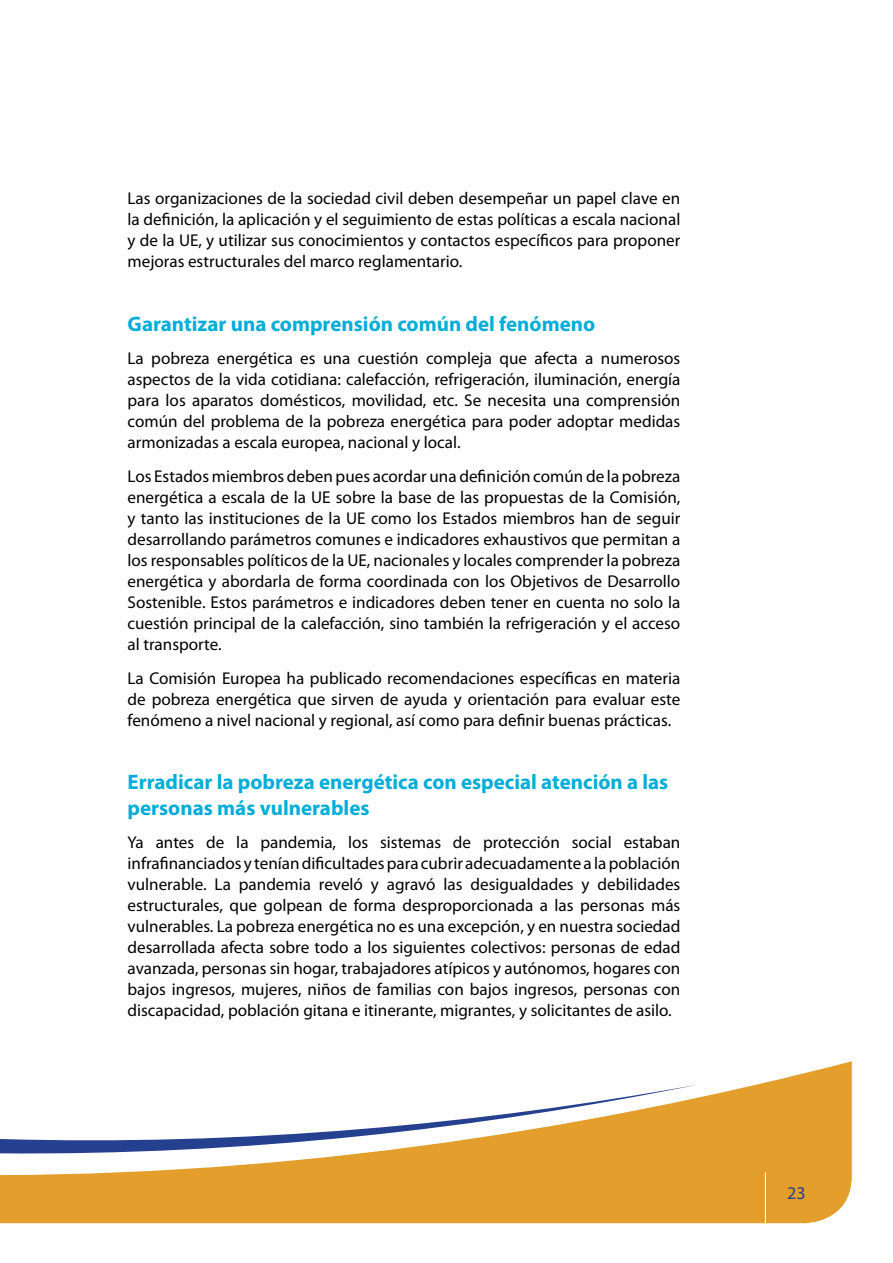
<style>
.page{position:relative;width:893px;height:1263px;background:#fff}
.page>*{position:absolute;margin:0;border:0;box-sizing:border-box;transform-origin:0 0}
.t1{font:700 21px/25.2px "Myriad Pro";color:#00add9}
.t2{font:18px "Myriad Pro";color:#25408f}
.body_text{font:17.1px/21px "Myriad Pro";color:#000;text-align:justify}
</style>
<div class="page">
<svg style="left:0;top:1061px;width:853px;height:163px"></svg>
<p class="body_text" style="left:128px;top:188px;width:554px">Las organizaciones de la sociedad civil deben desempeñar un papel clave en la definición, la aplicación y el seguimiento de estas políticas a escala nacional y de la UE, y utilizar sus conocimientos y contactos específicos para proponer mejoras estructurales del marco reglamentario.</p>
<h3 class="t1" style="left:128px;top:311px;width:469px">Garantizar una comprensión común del fenómeno</h3>
<p class="body_text" style="left:128px;top:348px;width:554px">La pobreza energética es una cuestión compleja que afecta a numerosos aspectos de la vida cotidiana: calefacción, refrigeración, iluminación, energía para los aparatos domésticos, movilidad, etc. Se necesita una comprensión común del problema de la pobreza energética para poder adoptar medidas armonizadas a escala europea, nacional y local.</p>
<p class="body_text" style="left:128px;top:466px;width:554px">Los Estados miembros deben pues acordar una definición común de la pobreza energética a escala de la UE sobre la base de las propuestas de la Comisión, y tanto las instituciones de la UE como los Estados miembros han de seguir desarrollando parámetros comunes e indicadores exhaustivos que permitan a los responsables políticos de la UE, nacionales y locales comprender la pobreza energética y abordarla de forma coordinada con los Objetivos de Desarrollo Sostenible. Estos parámetros e indicadores deben tener en cuenta no solo la cuestión principal de la calefacción, sino también la refrigeración y el acceso al transporte.</p>
<p class="body_text" style="left:128px;top:668px;width:554px">La Comisión Europea ha publicado recomendaciones específicas en materia de pobreza energética que sirven de ayuda y orientación para evaluar este fenómeno a nivel nacional y regional, así como para definir buenas prácticas.</p>
<h3 class="t1" style="left:128px;top:770px;width:542px">Erradicar la pobreza energética con especial atención a las personas más vulnerables</h3>
<p class="body_text" style="left:128px;top:832px;width:554px">Ya antes de la pandemia, los sistemas de protección social estaban infrafinanciados y tenían dificultades para cubrir adecuadamente a la población vulnerable. La pandemia reveló y agravó las desigualdades y debilidades estructurales, que golpean de forma desproporcionada a las personas más vulnerables. La pobreza energética no es una excepción, y en nuestra sociedad desarrollada afecta sobre todo a los siguientes colectivos: personas de edad avanzada, personas sin hogar, trabajadores atípicos y autónomos, hogares con bajos ingresos, mujeres, niños de familias con bajos ingresos, personas con discapacidad, población gitana e itinerante, migrantes, y solicitantes de asilo.</p>
<p class="t2" style="left:787px;top:1183px;width:20px">23</p>
</div>
